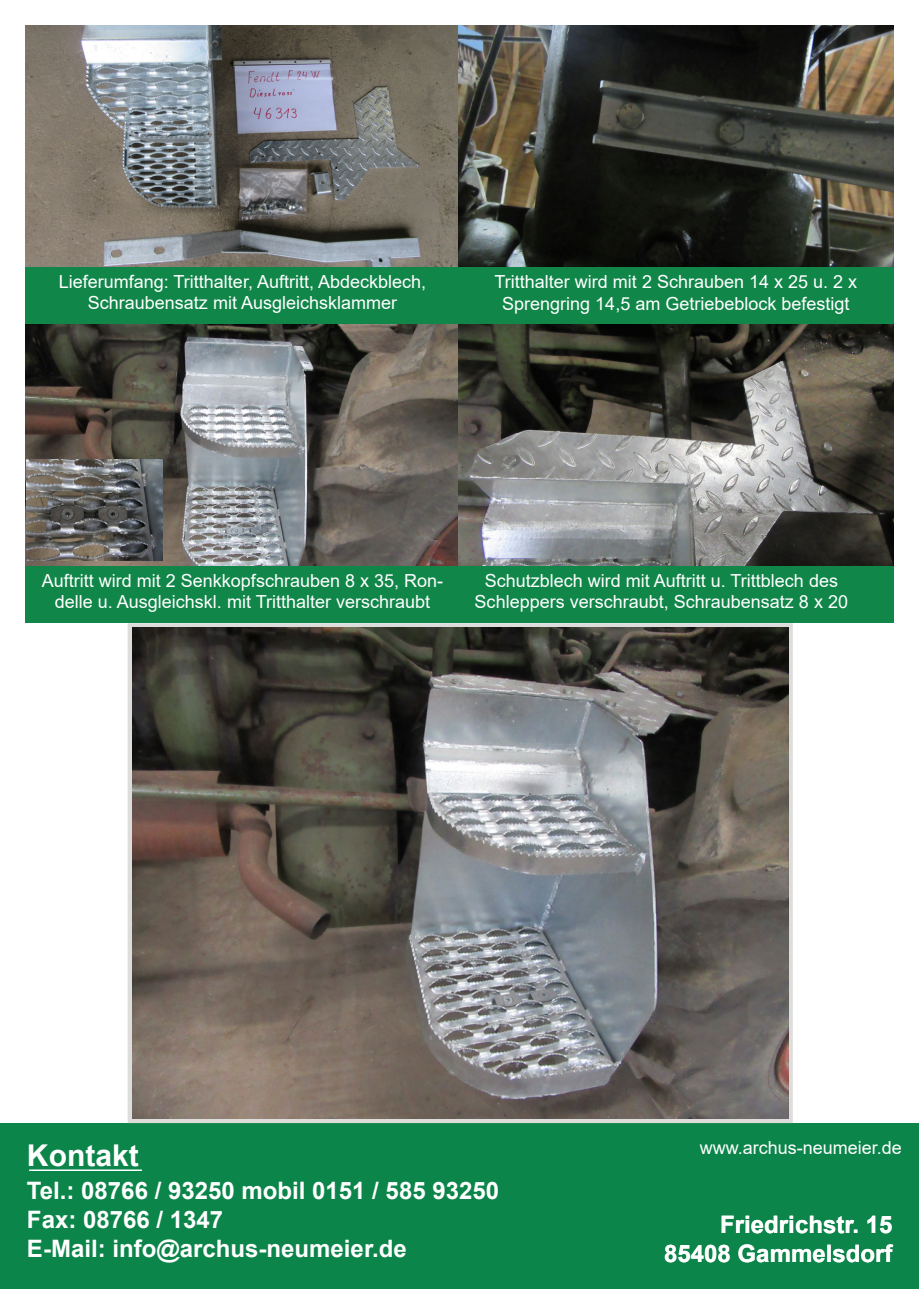
<style>
.page{position:relative;width:919px;height:1289px;background:#fff}
.page>*{position:absolute;margin:0;border:0;box-sizing:border-box;transform-origin:0 0}
.t1{font:700 30px "Arial";color:#fff}
.t2{font:700 24px "Arial";color:#fff}
.t3{font:18px/21.6px "Arial";color:#fff;text-align:center}
</style>
<div class="page">
<div style="left:0;top:1123px;width:918px;height:165px;background:#0b8549"></div>
<hr style="left:29px;top:1169px;width:113px;height:1px;background:#fff">
<div style="left:25px;top:241px;width:434px;height:83px;background:#108649"></div>
<div style="left:458px;top:266px;width:435px;height:58px;background:#108649"></div>
<div style="left:25px;top:565px;width:433px;height:58px;background:#108649"></div>
<div style="left:128px;top:623px;width:664px;height:500px;border:4px solid #dddddb"></div>
<div style="left:458px;top:565px;width:435px;height:58px;background:#108649"></div>
<img style="left:25px;top:26px;width:868px;height:240px">
<img style="left:25px;top:324px;width:868px;height:241px">
<img style="left:132px;top:627px;width:656px;height:491px">
<img style="left:27px;top:459px;width:135px;height:102px">
<p class="t3" style="left:59px;top:270px;width:369px">Lieferumfang: Tritthalter, Auftritt, Abdeckblech,<br>Schraubensatz mit Ausgleichsklammer</p>
<p class="t3" style="left:494px;top:271px;width:364px">Tritthalter wird mit 2 Schrauben 14 x 25 u. 2 x<br>Sprengring 14,5 am Getriebeblock befestigt</p>
<p class="t3" style="left:42px;top:569px;width:403px">Auftritt wird mit 2 Senkkopfschrauben 8 x 35, Ron&shy;delle u. Ausgleichskl. mit Tritthalter verschraubt</p>
<p class="t3" style="left:474px;top:569px;width:375px">Schutzblech wird mit Auftritt u. Trittblech des<br>Schleppers verschraubt, Schraubensatz 8 x 20</p>
<p class="t1" style="left:27px;top:1134px;width:113px">Kontakt</p>
<p class="t2" style="left:27px;top:1173px;width:473px">Tel.: 08766 / 93250 mobil 0151 / 585 93250</p>
<p class="t2" style="left:27px;top:1202px;width:198px">Fax: 08766 / 1347</p>
<p class="t2" style="left:27px;top:1231px;width:381px">E-Mail: info@archus-neumeier.de</p>
<p class="t3" style="left:699px;top:1136px;width:204px">www.archus-neumeier.de</p>
<p class="t2" style="left:720px;top:1207px;width:174px">Friedrichstr. 15</p>
<p class="t2" style="left:664px;top:1236px;width:230px">85408 Gammelsdorf</p>
</div>
